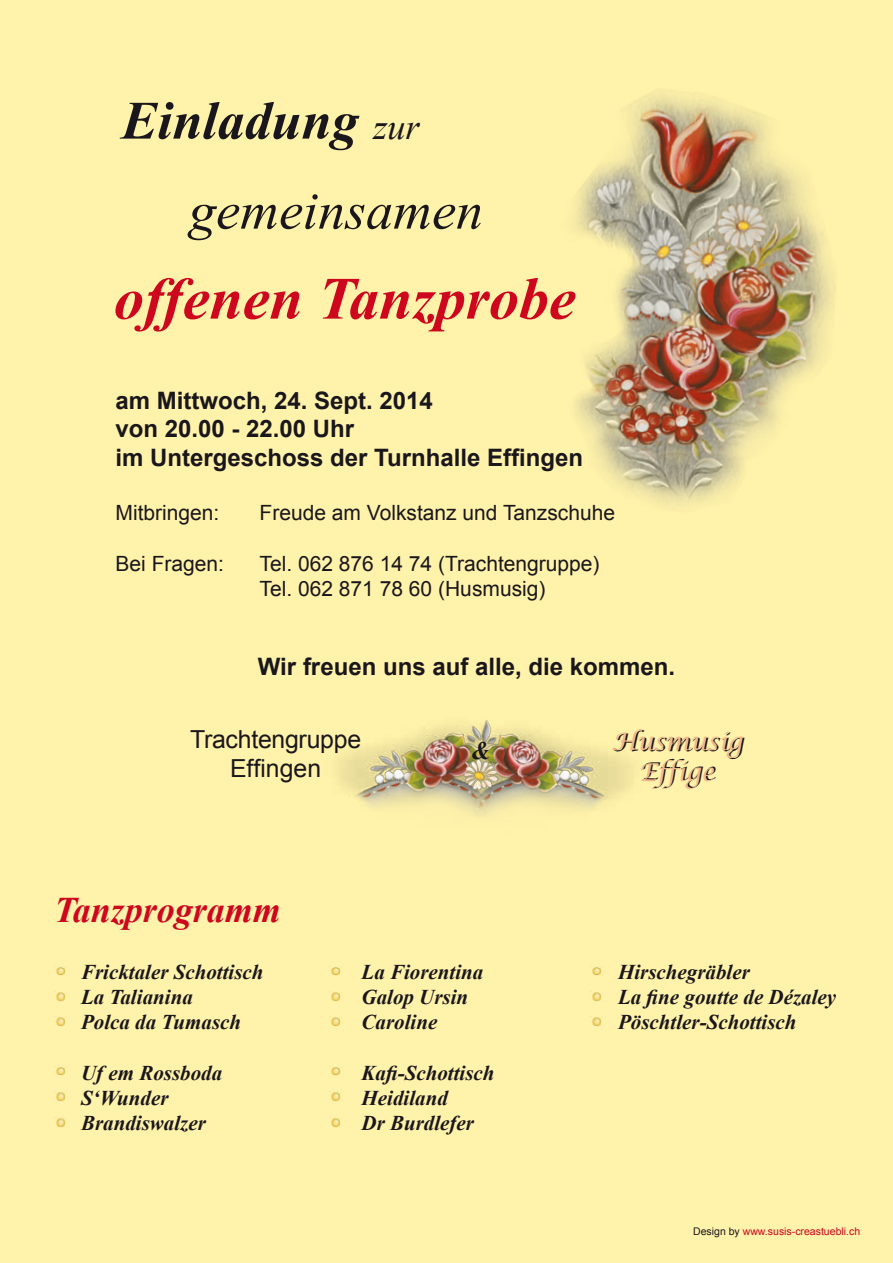
<style>
.page{position:relative;width:893px;height:1263px;background:#fff2aa}
.page>*{position:absolute;margin:0;border:0;box-sizing:border-box;transform-origin:0 0}
.t1{font:italic 700 60px "Times New Roman";color:#cd071e}
.t2{font:italic 700 54px "Times New Roman";color:#1a171c}
.t3{font:italic 54px "Times New Roman";color:#1a171c}
.t4{font:italic 700 36px "Times New Roman";color:#cd071e}
.t5{font:italic 700 25.2px "Times New Roman";color:#1a171c}
.t6{font:24.75px "Arial";letter-spacing:-.01em;color:#1a171c}
.t7{font:italic 24.45px "Lucida Calligraphy";color:#1a171c}
.t8{font:700 24px "Arial";color:#1a171c}
.t9{font:italic 700 21px "Times New Roman";color:#1a171c}
.t10{font:21px "Arial";color:#1a171c}
.t11{font:10.5px "Arial";color:#cd071e}
.s1{font-weight:400;font-size:36px}
.s2{color:#1a171c}
</style>
<div class="page">
<svg style="left:56px;top:967px;width:10px;height:9px"></svg>
<svg style="left:56px;top:992px;width:10px;height:9px"></svg>
<svg style="left:56px;top:1017px;width:10px;height:9px"></svg>
<svg style="left:56px;top:1067px;width:10px;height:9px"></svg>
<svg style="left:56px;top:1092px;width:10px;height:9px"></svg>
<svg style="left:56px;top:1118px;width:10px;height:9px"></svg>
<svg style="left:592px;top:967px;width:10px;height:9px"></svg>
<svg style="left:592px;top:992px;width:10px;height:9px"></svg>
<svg style="left:592px;top:1017px;width:10px;height:9px"></svg>
<img style="left:340px;top:720px;width:293px;height:96px">
<img style="left:575px;top:93px;width:260px;height:412px">
<svg style="left:331px;top:967px;width:10px;height:9px"></svg>
<svg style="left:331px;top:992px;width:10px;height:9px"></svg>
<svg style="left:331px;top:1017px;width:10px;height:9px"></svg>
<svg style="left:331px;top:1067px;width:10px;height:9px"></svg>
<svg style="left:331px;top:1092px;width:10px;height:9px"></svg>
<svg style="left:331px;top:1118px;width:10px;height:9px"></svg>
<p class="t2" style="left:122px;top:83px;width:300px">Einladung <span class="s1">zur</span></p>
<p class="t3" style="left:189px;top:173px;width:295px">gemeinsamen</p>
<p class="t1" style="left:114px;top:257px;width:463px">offenen Tanzprobe</p>
<p class="t8" style="left:115px;top:384px;width:319px">am Mittwoch, 24. Sept. 2014</p>
<p class="t8" style="left:115px;top:413px;width:240px">von 20.00 - 22.00 Uhr</p>
<p class="t8" style="left:115px;top:442px;width:469px">im Untergeschoss der Turnhalle Effingen</p>
<p class="t10" style="left:116px;top:499px;width:105px">Mitbringen:</p>
<p class="t10" style="left:260px;top:499px;width:357px">Freude am Volkstanz und Tanzschuhe</p>
<p class="t10" style="left:116px;top:549px;width:110px">Bei Fragen:</p>
<p class="t10" style="left:260px;top:549px;width:342px">Tel. 062 876 14 74 (Trachtengruppe)</p>
<p class="t10" style="left:260px;top:575px;width:287px">Tel. 062 871 78 60 (Husmusig)</p>
<p class="t8" style="left:258px;top:651px;width:419px">Wir freuen uns auf alle, die kommen.</p>
<p class="t6" style="left:190px;top:723px;width:173px">Trachtengruppe</p>
<p class="t6" style="left:230px;top:752px;width:93px">Effingen</p>
<p class="t5" style="left:471px;top:733px;width:21px">&amp;</p>
<p class="t7" style="left:613px;top:727px;width:133px">Husmusig</p>
<p class="t7" style="left:640px;top:757px;width:77px">Effige</p>
<p class="t4" style="left:54px;top:884px;width:228px">Tanzprogramm</p>
<p class="t9" style="left:81px;top:957px;width:184px">Fricktaler Schottisch</p>
<p class="t9" style="left:361px;top:957px;width:123px">La Fiorentina</p>
<p class="t9" style="left:618px;top:957px;width:133px">Hirschegräbler</p>
<p class="t9" style="left:81px;top:982px;width:113px">La Talianina</p>
<p class="t9" style="left:362px;top:982px;width:108px">Galop Ursin</p>
<p class="t9" style="left:618px;top:982px;width:220px">La fine goutte de Dézaley</p>
<p class="t9" style="left:81px;top:1008px;width:162px">Polca da Tumasch</p>
<p class="t9" style="left:362px;top:1008px;width:77px">Caroline</p>
<p class="t9" style="left:618px;top:1008px;width:180px">Pöschtler-Schottisch</p>
<p class="t9" style="left:81px;top:1058px;width:143px">Uf em Rossboda</p>
<p class="t9" style="left:362px;top:1058px;width:135px">Kafi-Schottisch</p>
<p class="t9" style="left:81px;top:1083px;width:89px">S‘Wunder</p>
<p class="t9" style="left:362px;top:1083px;width:88px">Heidiland</p>
<p class="t9" style="left:81px;top:1108px;width:126px">Brandiswalzer</p>
<p class="t9" style="left:362px;top:1108px;width:114px">Dr Burdlefer</p>
<p class="t11" style="left:693px;top:1224px;width:169px"><span class="s2">Design by</span> www.susis-creastuebli.ch</p>
</div>
